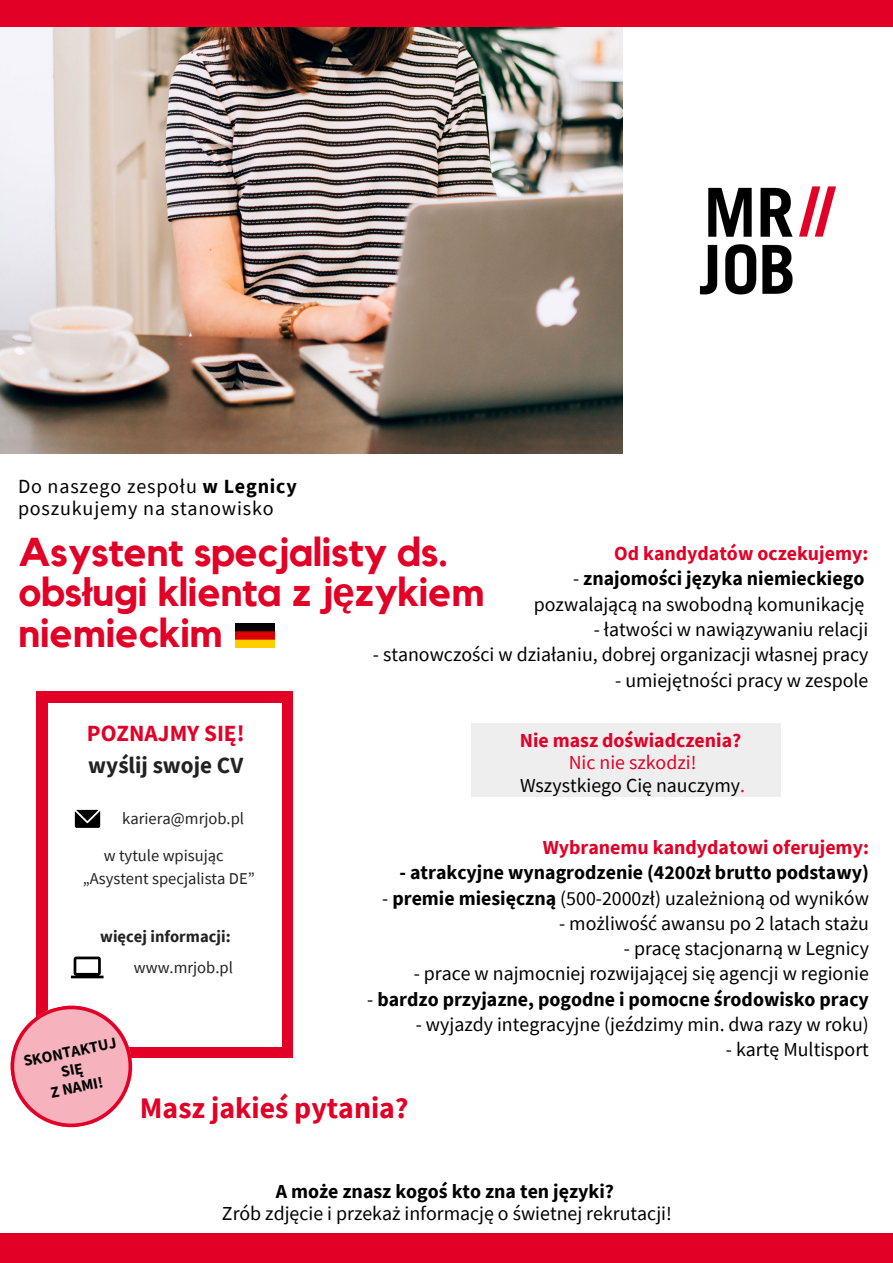
<style>
.page{position:relative;width:893px;height:1263px;background:#fff}
.page>*{position:absolute;margin:0;border:0;box-sizing:border-box;transform-origin:0 0}
.t1{font:700 40.12px/40.5px "Kollektif";letter-spacing:-.01em;color:#e20026}
.t2{font:700 29.78px "Source Sans Pro";color:#e20026}
.t3{font:700 23.17px "Source Sans Pro";color:#222}
.t4{font:700 23.17px "Source Sans Pro";color:#e20026}
.t5{font:20.1px/22px "Source Sans Pro";letter-spacing:.04em;color:#000}
.t6{font:19.88px/25.3px "Source Sans Pro";color:#000;text-align:right}
.t7{font:700 19.88px "Source Sans Pro";color:#000}
.t8{font:700 19.88px "Source Sans Pro";color:#e20026}
.t9{font:16.58px/23.1px "Source Sans Pro";color:#222}
.t10{font:700 16.58px "Source Sans Pro";color:#222}
.t11{font:700 15.75px/18px "Source Sans Pro";color:#000;text-align:center}
.s1{font-weight:700}
.s2{font-family:"Liberation Sans"}
.s3{color:#e20026}
.s4{font-weight:400}
</style>
<div class="page">
<div style="left:0;top:1234px;width:893px;height:29px;background:#e20026"></div>
<div style="left:282px;top:1047px;width:11px;height:11px;background:#e20026"></div>
<div style="left:36px;top:702px;width:11px;height:346px;background:#e20026"></div>
<div style="left:282px;top:702px;width:11px;height:346px;background:#e20026"></div>
<div style="left:46px;top:1047px;width:237px;height:11px;background:#e20026"></div>
<div style="left:282px;top:692px;width:11px;height:11px;background:#e20026"></div>
<div style="left:36px;top:692px;width:11px;height:11px;background:#e20026"></div>
<div style="left:46px;top:692px;width:237px;height:11px;background:#e20026"></div>
<svg style="left:10px;top:995px;width:123px;height:133px"></svg>
<img style="left:0;top:27px;width:436px;height:427px">
<img style="left:436px;top:27px;width:400px;height:427px">
<div style="left:0;top:0;width:893px;height:27px;background:#e20026"></div>
<img style="left:235px;top:624px;width:39px;height:23px">
<svg style="left:75px;top:810px;width:25px;height:18px"></svg>
<svg style="left:71px;top:956px;width:33px;height:22px"></svg>
<div style="left:472px;top:724px;width:309px;height:73px;background:#eee"></div>
<p class="t5" style="left:18px;top:475px;width:280px">Do naszego zespołu <span class="s1">w Legnicy </span>poszukujemy na stanowisko</p>
<h1 class="t1" style="left:19px;top:533px;width:467px">Asystent specjalisty ds. obs<span class="s2">ł</span>ugi klienta z j<span class="s2">ę</span>zykiem niemieckim</h1>
<p class="t8" style="left:614px;top:540px;width:256px">Od kandydatów oczekujemy:</p>
<p class="t6" style="left:534px;top:566px;width:332px">- <span class="s1">znajomości języka niemieckiego </span>pozwalającą na swobodną komunikację</p>
<p class="t6" style="left:594px;top:616px;width:276px">- łatwości w nawiązywaniu relacji</p>
<p class="t6" style="left:373px;top:642px;width:497px">- stanowczości w działaniu, dobrej organizacji własnej pracy</p>
<p class="t6" style="left:615px;top:667px;width:255px">- umiejętności pracy w zespole</p>
<p class="t4" style="left:87px;top:718px;width:159px">POZNAJMY SIĘ!</p>
<p class="t3" style="left:88px;top:750px;width:156px">wyślij swoje CV</p>
<p class="t9" style="left:122px;top:806px;width:123px">kariera@mrjob.pl</p>
<p class="t8" style="left:520px;top:727px;width:223px">Nie masz doświadczenia?</p>
<p class="t6" style="left:520px;top:751px;width:227px;line-height:22.5px;text-align:center"><span class="s3">Nic nie szkodzi!<br></span>Wszystkiego Cię nauczymy<span class="s3">.</span></p>
<p class="t8" style="left:543px;top:834px;width:328px">Wybranemu kandydatowi oferujemy:</p>
<p class="t7" style="left:399px;top:860px;width:471px">- atrakcyjne wynagrodzenie (4200zł brutto podstawy)</p>
<p class="t6" style="left:382px;top:885px;width:488px">- <span class="s1">premie miesięczną</span> (500-2000zł) uzależnioną od wyników</p>
<p class="t6" style="left:559px;top:910px;width:311px">- możliwość awansu po 2 latach stażu</p>
<p class="t6" style="left:624px;top:935px;width:247px">- pracę stacjonarną w Legnicy</p>
<p class="t6" style="left:414px;top:961px;width:457px">- prace w najmocniej rozwijającej się agencji w regionie</p>
<p class="t7" style="left:367px;top:986px;width:503px"><span class="s4">-</span> bardzo przyjazne, pogodne i pomocne środowisko pracy</p>
<p class="t6" style="left:416px;top:1011px;width:455px">- wyjazdy integracyjne (jeździmy min. dwa razy w roku)</p>
<p class="t6" style="left:726px;top:1037px;width:144px">- kartę Multisport</p>
<p class="t9" style="left:83px;top:844px;width:174px;text-indent:21px">w tytule wpisując „Asystent specjalista DE”</p>
<p class="t10" style="left:100px;top:925px;width:132px">więcej informacji:</p>
<p class="t9" style="left:134px;top:956px;width:100px">www.mrjob.pl</p>
<p class="t11" style="left:22px;top:1052px;width:96px;rotate:-11deg">SKONTAKTUJ<br>SIĘ<br>Z NAMI!</p>
<h2 class="t2" style="left:140px;top:1089px;width:270px">Masz jakieś pytania?</h2>
<p class="t7" style="left:276px;top:1178px;width:340px">A może znasz kogoś kto zna ten języki?</p>
<p class="t6" style="left:222px;top:1201px;width:451px">Zrób zdjęcie i przekaż informację o świetnej rekrutacji!</p>
</div>
